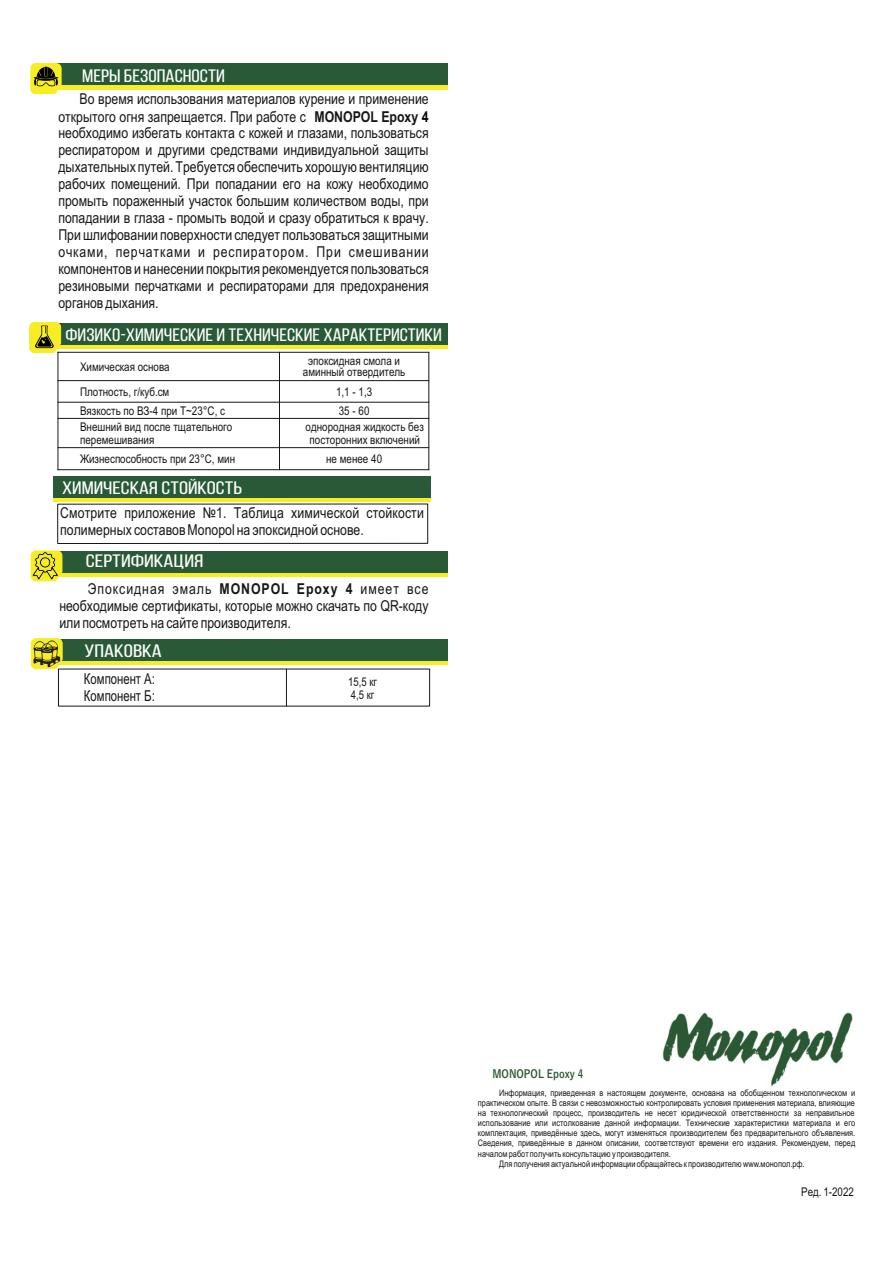
<style>
.page{position:relative;width:893px;height:1263px;background:#fff}
.page>*{position:absolute;margin:0;border:0;box-sizing:border-box;transform-origin:0 0}
.t1{font:18px "Bebas Neue";color:#fff;scale:1.18 1}
.t2{font:18px "Bebas Neue";color:#fff;scale:1.32 1}
.t3{font:18px "Bebas Neue";color:#fff;scale:1.28 1}
.t4{font:18px "Bebas Neue";color:#fff;scale:1.19 1}
.t5{font:15px/17px "Arial Narrow";color:#151616;text-align:justify}
.t6{font:15px/17px "Arial Narrow";color:#151616;scale:.92 1}
.t7{font:12px/13.6px "Arial Narrow";color:#151616;text-align:center}
.t8{font:700 11.25px "Yu Gothic";color:#2b5933;scale:.85 1}
.t9{font:9px "Arial Narrow";color:#151616}
.s1{font-weight:700}
.s2{font-weight:700;color:#000}
</style>
<div class="page">
<hr style="left:56px;top:85px;width:392px;height:4px;background:#f7ed24">
<div style="left:53px;top:497px;width:377px;height:5px;background:#f7ed24"></div>
<div style="left:57px;top:344px;width:391px;height:5px;background:#f7ed24"></div>
<div style="left:53px;top:476px;width:377px;height:22px;background:#295936"></div>
<div style="left:57px;top:504px;width:371px;height:40px;border:1px solid #151616"></div>
<div style="left:57px;top:323px;width:391px;height:21px;background:#295936"></div>
<svg style="left:29px;top:322px;width:33px;height:32px"></svg>
<hr style="left:58px;top:352px;width:1px;height:118px;background:#151616">
<hr style="left:279px;top:352px;width:1px;height:118px;background:#151616">
<hr style="left:428px;top:352px;width:1px;height:118px;background:#151616">
<hr style="left:58px;top:469px;width:371px;height:1px;background:#151616">
<hr style="left:58px;top:447px;width:371px;height:1px;background:#151616">
<hr style="left:58px;top:418px;width:371px;height:1px;background:#151616">
<hr style="left:58px;top:402px;width:371px;height:1px;background:#151616">
<hr style="left:58px;top:380px;width:371px;height:1px;background:#151616">
<hr style="left:58px;top:352px;width:371px;height:1px;background:#151616">
<hr style="left:286px;top:669px;width:1px;height:37px;background:#151616">
<svg style="left:63px;top:572px;width:385px;height:4px;fill:#f7ed24"></svg>
<div style="left:58px;top:660px;width:390px;height:5px;background:#f7ed24"></div>
<div style="left:58px;top:639px;width:390px;height:22px;background:#295936"></div>
<svg style="left:30px;top:638px;width:33px;height:32px"></svg>
<div style="left:58px;top:551px;width:390px;height:21px;background:#295936"></div>
<svg style="left:30px;top:550px;width:33px;height:32px"></svg>
<img style="left:662px;top:1012px;width:191px;height:75px">
<div style="left:56px;top:64px;width:392px;height:21px;background:#295936"></div>
<svg style="left:30px;top:63px;width:32px;height:32px"></svg>
<p class="t4" style="left:82px;top:68px;width:121px">МЕРЫ БЕЗОПАСНОСТИ</p>
<p class="t5" style="left:58px;top:92px;width:372px;text-indent:21px">Во время использования материалов курение и применение открытого огня запрещается. При работе с <span class="s1">MONOPOL Epoxy</span> <span class="s2">4 </span>необходимо избегать контакта с кожей и глазами, пользоваться респиратором и другими средствами индивидуальной защиты дыхательных путей. Требуется обеспечить хорошую вентиляцию рабочих помещений. При попадании его на кожу необходимо промыть пораженный участок большим количеством воды, при попадании в глаза - промыть водой и сразу обратиться к врачу.<br>При шлифовании поверхности следует пользоваться защитными очками, перчатками и респиратором. При смешивании компонентов и нанесении покрытия рекомендуется пользоваться резиновыми перчатками и респираторами для предохранения органов дыхания.</p>
<p class="t1" style="left:66px;top:328px;width:320px">ФИЗИКО-ХИМИЧЕСКИЕ И ТЕХНИЧЕСКИЕ ХАРАКТЕРИСТИКИ</p>
<p class="t7" style="left:80px;top:361px;width:91px">Химическая основа</p>
<p class="t7" style="left:303px;top:357px;width:104px;line-height:10.8px">эпоксидная смола и аминный отвердитель</p>
<p class="t7" style="left:80px;top:386px;width:91px">Плотность, г/куб.см</p>
<p class="t7" style="left:336px;top:386px;width:38px">1,1 - 1,3</p>
<p class="t7" style="left:80px;top:405px;width:147px">Вязкость по ВЗ-4 при Т~23°С, с</p>
<p class="t7" style="left:339px;top:405px;width:32px">35 - 60</p>
<p class="t7" style="left:80px;top:421px;width:154px;text-align:left">Внешний вид после тщательного перемешивания</p>
<p class="t7" style="left:306px;top:421px;width:120px">однородная жидкость без посторонних включений</p>
<p class="t7" style="left:80px;top:453px;width:157px">Жизнеспособность при 23°С, мин</p>
<p class="t7" style="left:326px;top:453px;width:57px">не менее 40</p>
<p class="t3" style="left:62px;top:480px;width:142px">ХИМИЧЕСКАЯ СТОЙКОСТЬ</p>
<p class="t5" style="left:60px;top:506px;width:365px">Смотрите приложение №1. Таблица химической стойкости полимерных составов Monopol на эпоксидной основе.</p>
<p class="t2" style="left:86px;top:554px;width:90px">СЕРТИФИКАЦИЯ</p>
<p class="t5" style="left:59px;top:582px;width:371px;text-indent:28px">Эпоксидная эмаль <span class="s1">MONOPOL Epoxy 4</span> имеет все необходимые сертификаты, которые можно скачать по QR-коду или посмотреть на сайте производителя.</p>
<p class="t2" style="left:85px;top:643px;width:60px">УПАКОВКА</p>
<p class="t6" style="left:84px;top:671px;width:79px">Компонент А:<br>Компонент Б:</p>
<p class="t7" style="left:348px;top:676px;width:30px;text-align:left">15,5 кг<br>4,5 кг</p>
<p class="t8" style="left:492px;top:1068px;width:108px">MONOPOL Epoxy 4</p>
<p class="t9" style="left:499px;top:1089px;width:358px">Информация, приведенная в настоящем документе, основана на обобщенном технологическом и</p>
<p class="t9" style="left:478px;top:1099px;width:378px">практическом опыте. В связи с невозможностью контролировать условия применения материала, влияющие</p>
<p class="t9" style="left:478px;top:1109px;width:378px">на технологический процесс, производитель не несет юридической ответственности за неправильное</p>
<p class="t9" style="left:478px;top:1119px;width:379px">использование или истолкование данной информации. Технические характеристики материала и его</p>
<p class="t9" style="left:478px;top:1130px;width:379px">комплектация, приведённые здесь, могут изменяться производителем без предварительного объявления.</p>
<p class="t9" style="left:478px;top:1140px;width:379px">Сведения, приведённые в данном описании, соответствуют времени его издания. Рекомендуем, перед</p>
<p class="t9" style="left:478px;top:1150px;width:194px">началом работ получить консультацию у производителя.</p>
<p class="t9" style="left:499px;top:1160px;width:307px">Для получения актуальной информации обращайтесь к производителю www.монопол.рф.</p>
<p class="t7" style="left:801px;top:1186px;width:54px">Ред. 1-2022</p>
</div>
